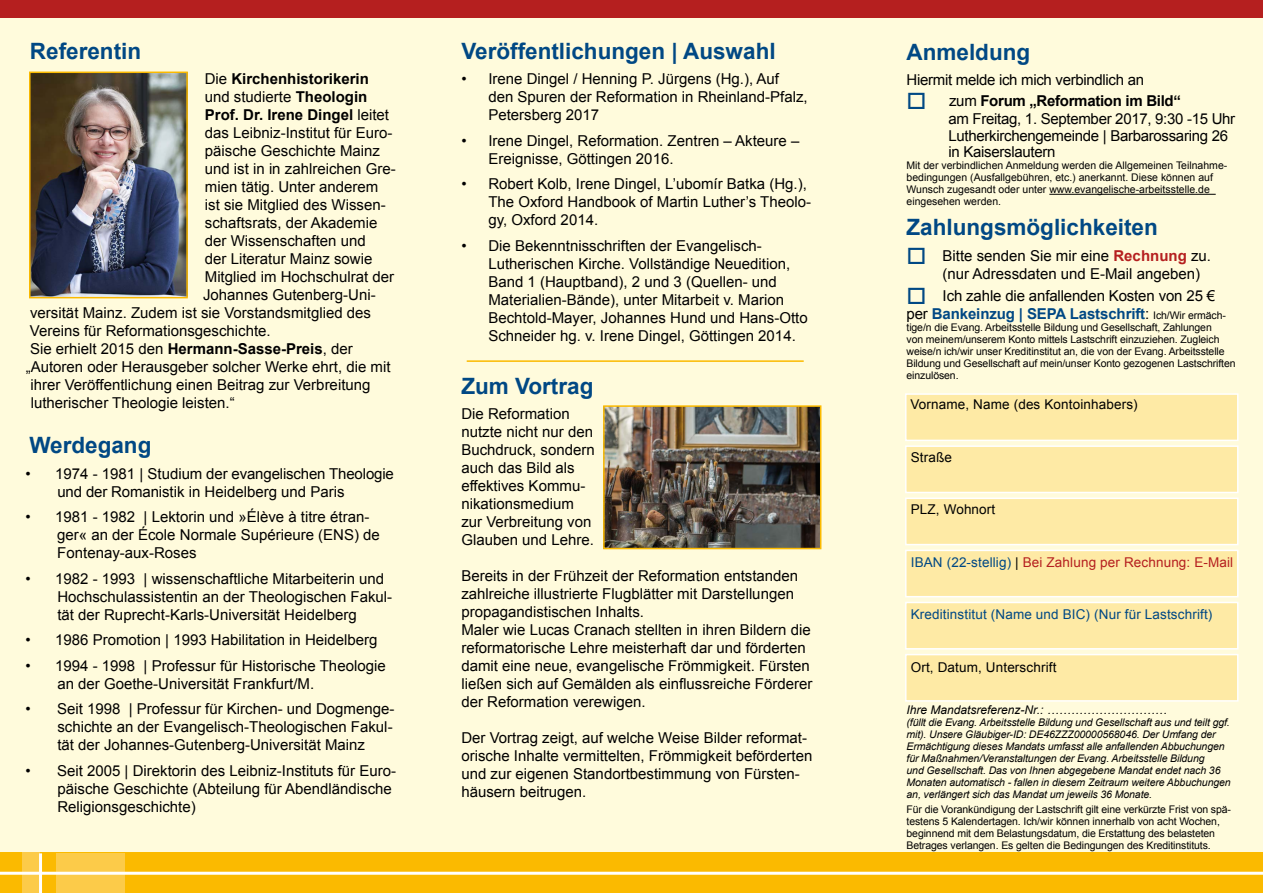
<style>
.page{position:relative;width:1263px;height:893px;background:#fffbdc}
.page>*{position:absolute;margin:0;border:0;box-sizing:border-box;transform-origin:0 0}
.t1{font:700 22.5px "Arial";color:#004884}
.t2{font:15px/18px "Arial";color:#000}
.t3{font:15px/18px "Arial";letter-spacing:-.02em;color:#000}
.t4{font:700 15px "Arial";color:#000}
.t5{font:13.5px "Arial";letter-spacing:.01em;color:#000}
.t6{font:13.5px "Arial";letter-spacing:.01em;color:#b51f1f}
.t7{font:13.5px "Arial";letter-spacing:.01em;color:#004884}
.t8{font:italic 12px "Arial";color:#000}
.t9{font:10.5px/12px "Arial";letter-spacing:-.01em;color:#000}
.t10{font:italic 10.5px/12px "Arial";letter-spacing:-.01em;color:#000}
.s1{font-weight:400}
.s2{font-weight:700}
.s3{color:#004884}
.s4{font-weight:700;color:#b51f1f}
.s5{font-weight:700;color:#004884}
.s6{font-size:10.5px}
.s7{color:#000}
</style>
<div class="page">
<div style="left:0;top:852px;width:1263px;height:41px;background:#fbba00"></div>
<div style="left:57px;top:853px;width:68px;height:40px;background:#fccb49"></div>
<div style="left:22px;top:852px;width:17px;height:41px;background:#fccb49"></div>
<hr style="left:39px;top:853px;width:3px;height:40px;background:#fff">
<hr style="left:0;top:872px;width:1263px;height:3px;background:#fff">
<div style="left:906px;top:394px;width:332px;height:46px;background:#feeaa5"></div>
<div style="left:905px;top:393px;width:333px;height:48px;border:2px solid #fff"></div>
<div style="left:906px;top:446px;width:332px;height:46px;background:#feeaa5"></div>
<div style="left:905px;top:445px;width:333px;height:48px;border:2px solid #fff"></div>
<div style="left:906px;top:498px;width:332px;height:47px;background:#feeaa5"></div>
<div style="left:905px;top:497px;width:333px;height:48px;border:2px solid #fff"></div>
<div style="left:906px;top:550px;width:332px;height:47px;background:#feeaa5"></div>
<div style="left:905px;top:550px;width:333px;height:47px;border:2px solid #fff"></div>
<div style="left:906px;top:602px;width:332px;height:47px;background:#feeaa5"></div>
<div style="left:905px;top:602px;width:333px;height:47px;border:2px solid #fff"></div>
<div style="left:906px;top:654px;width:332px;height:47px;background:#feeaa5"></div>
<div style="left:905px;top:654px;width:333px;height:48px;border:2px solid #fff"></div>
<hr style="left:1049px;top:194px;width:167px;height:1px;background:#000">
<div style="left:0;top:0;width:1263px;height:17px;background:#b51f1f"></div>
<hr style="left:467px;top:360px;width:337px;height:2px;background:#fbba00">
<img style="left:32px;top:75px;width:153px;height:220px">
<div style="left:29px;top:72px;width:159px;height:226px;border:2px solid #fbba00"></div>
<img style="left:606px;top:408px;width:212px;height:138px">
<div style="left:603px;top:405px;width:218px;height:144px;border:2px solid #fbba00"></div>
<h1 class="t1" style="left:30px;top:36px;width:113px">Referentin</h1>
<p class="t4" style="left:205px;top:69px;width:166px"><span class="s1">Die</span> Kirchenhistorikerin</p>
<p class="t2" style="left:205px;top:88px;width:164px">und studierte <span class="s2">Theologin</span></p>
<p class="t4" style="left:205px;top:105px;width:186px">Prof. Dr. Irene Dingel <span class="s1">leitet</span></p>
<p class="t2" style="left:205px;top:124px;width:189px">das Leibniz-Institut für Euro-</p>
<p class="t2" style="left:205px;top:142px;width:177px">päische Geschichte Mainz</p>
<p class="t2" style="left:205px;top:160px;width:192px">und ist in in zahlreichen Gre-</p>
<p class="t2" style="left:205px;top:178px;width:175px">mien tätig. Unter anderem</p>
<p class="t2" style="left:205px;top:196px;width:182px">ist sie Mitglied des Wissen-</p>
<p class="t2" style="left:205px;top:214px;width:174px">schaftsrats, der Akademie</p>
<p class="t2" style="left:205px;top:232px;width:162px">der Wissenschaften und</p>
<p class="t2" style="left:205px;top:250px;width:169px">der Literatur Mainz sowie</p>
<p class="t2" style="left:205px;top:268px;width:191px">Mitglied im Hochschulrat der</p>
<p class="t2" style="left:203px;top:286px;width:174px">Johannes Gutenberg-Uni-</p>
<p class="t2" style="left:30px;top:304px;width:342px">versität Mainz. Zudem ist sie Vorstandsmitglied des</p>
<p class="t2" style="left:30px;top:322px;width:242px">Vereins für Reformationsgeschichte.</p>
<p class="t2" style="left:30px;top:340px;width:324px">Sie erhielt 2015 den <span class="s2">Hermann-Sasse-Preis</span>, der</p>
<p class="t2" style="left:26px;top:358px;width:366px">„Autoren oder Herausgeber solcher Werke ehrt, die mit</p>
<p class="t2" style="left:31px;top:376px;width:341px">ihrer Veröffentlichung einen Beitrag zur Verbreitung</p>
<p class="t2" style="left:31px;top:394px;width:205px">lutherischer Theologie leisten.“</p>
<h1 class="t1" style="left:29px;top:430px;width:124px">Werdegang</h1>
<p class="t2" style="left:57px;top:465px;width:338px;text-indent:-32px">• 1974 - 1981 | Studium der evangelischen Theologie und der Romanistik in Heidelberg und Paris</p>
<p class="t2" style="left:57px;top:508px;width:324px;text-indent:-32px">• 1981 - 1982 | Lektorin und »Élève à titre étran&shy;ger« an der École Normale Supérieure (ENS) de<br>Fontenay-aux-Roses</p>
<p class="t2" style="left:57px;top:570px;width:336px;text-indent:-32px">• 1982 - 1993 | wissenschaftliche Mitarbeiterin und<br>Hochschulassistentin an der Theologischen Fakul&shy;tät der Ruprecht-Karls-Universität Heidelberg</p>
<p class="t2" style="left:25px;top:631px;width:354px">• 1986 Promotion | 1993 Habilitation in Heidelberg</p>
<p class="t2" style="left:57px;top:657px;width:330px;text-indent:-32px">• 1994 - 1998 | Professur für Historische Theologie an der Goethe-Universität Frankfurt/M.</p>
<p class="t2" style="left:57px;top:700px;width:339px;text-indent:-32px">• Seit 1998 | Professur für Kirchen- und Dogmenge&shy;schichte an der Evangelisch-Theologischen Fakul&shy;tät der Johannes-Gutenberg-Universität Mainz</p>
<p class="t2" style="left:57px;top:762px;width:340px;text-indent:-32px">• Seit 2005 | Direktorin des Leibniz-Instituts für Euro&shy;päische Geschichte (Abteilung für Abendländische<br>Religionsgeschichte)</p>
<h1 class="t1" style="left:461px;top:36px;width:316px">Veröffentlichungen | Auswahl</h1>
<p class="t2" style="left:488px;top:70px;width:321px;text-indent:-27px">• Irene Dingel / Henning P. Jürgens (Hg.), Auf den Spuren der Reformation in Rheinland-Pfalz,<br>Petersberg 2017</p>
<p class="t2" style="left:488px;top:132px;width:312px;text-indent:-27px">• Irene Dingel, Reformation. Zentren – Akteure –<br>Ereignisse, Göttingen 2016.</p>
<p class="t2" style="left:488px;top:175px;width:324px;text-indent:-27px">• Robert Kolb, Irene Dingel, L’ubomír Batka (Hg.),<br>The Oxford Handbook of Martin Luther’s Theolo&shy;gy, Oxford 2014.</p>
<p class="t2" style="left:488px;top:237px;width:321px;text-indent:-27px">• Die Bekenntnisschriften der Evangelisch-Lutherischen Kirche. Vollständige Neuedition, Band 1 (Hauptband), 2 und 3 (Quellen- und Materialien-Bände), unter Mitarbeit v. Marion Bechtold-Mayer, Johannes Hund und Hans-Otto Schneider hg. v. Irene Dingel, Göttingen 2014.</p>
<h1 class="t1" style="left:461px;top:371px;width:134px">Zum Vortrag</h1>
<p class="t2" style="left:461px;top:405px;width:135px">Die Reformation nutzte nicht nur den<br>Buchdruck, sondern auch das Bild als effektives Kommu&shy;nikationsmedium zur Verbreitung von<br>Glauben und Lehre.</p>
<p class="t2" style="left:461px;top:567px;width:352px">Bereits in der Frühzeit der Reformation entstanden zahlreiche illustrierte Flugblätter mit Darstellungen propagandistischen Inhalts.<br>Maler wie Lucas Cranach stellten in ihren Bildern die reformatorische Lehre meisterhaft dar und förderten damit eine neue, evangelische Frömmigkeit. Fürsten ließen sich auf Gemälden als einflussreiche Förderer der Reformation verewigen.</p>
<p class="t2" style="left:461px;top:729px;width:352px">Der Vortrag zeigt, auf welche Weise Bilder reformat&shy;orische Inhalte vermittelten, Frömmigkeit beförderten und zur eigenen Standortbestimmung von Fürsten&shy;häusern beitrugen.</p>
<h1 class="t1" style="left:906px;top:37px;width:125px">Anmeldung</h1>
<p class="t3" style="left:906px;top:71px;width:239px">Hiermit melde ich mich verbindlich an</p>
<p class="t3" style="left:948px;top:92px;width:288px;text-indent:-42px"><span class="s3">□</span> zum <span class="s2">Forum „Reformation im Bild“<br></span>am Freitag, 1. September 2017, 9:30 -15 Uhr</p>
<p class="t3" style="left:948px;top:127px;width:281px;line-height:16.5px">Lutherkirchengemeinde | Barbarossaring 26 in Kaiserslautern</p>
<p class="t9" style="left:906px;top:160px;width:322px">Mit der verbindlichen Anmeldung werden die Allgemeinen Teilnahme&shy;bedingungen (Ausfallgebühren, etc.) anerkannt. Diese können auf Wunsch zugesandt oder unter www.evangelische-arbeitsstelle.de eingesehen werden.</p>
<h1 class="t1" style="left:906px;top:212px;width:253px">Zahlungsmöglichkeiten</h1>
<p class="t2" style="left:942px;top:247px;width:270px;text-indent:-36px"><span class="s3">□</span> Bitte senden Sie mir eine <span class="s4">Rechnung</span> zu. (nur Adressdaten und E-Mail angeben)</p>
<p class="t2" style="left:906px;top:287px;width:321px"><span class="s3">□</span> Ich zahle die anfallenden Kosten von 25 € per <span class="s5">Bankeinzug | SEPA Lastschrift</span>: <span class="s6">Ich/Wir ermäch-</span></p>
<p class="t9" style="left:906px;top:322px;width:331px">tige/n die Evang. Arbeitsstelle Bildung und Gesellschaft, Zahlungen<br>von meinem/unserem Konto mittels Lastschrift einzuziehen. Zugleich weise/n ich/wir unser Kreditinstitut an, die von der Evang. Arbeitsstelle Bildung und Gesellschaft auf mein/unser Konto gezogenen Lastschriften einzulösen.</p>
<p class="t5" style="left:910px;top:396px;width:229px">Vorname, Name (des Kontoinhabers)</p>
<p class="t5" style="left:911px;top:448px;width:43px">Straße</p>
<p class="t5" style="left:911px;top:501px;width:86px">PLZ, Wohnort</p>
<p class="t6" style="left:911px;top:553px;width:324px"><span class="s3">IBAN (22-stellig)</span> <span class="s7">|</span> Bei Zahlung per Rechnung: E-Mail</p>
<p class="t7" style="left:911px;top:606px;width:303px">Kreditinstitut (Name und BIC) (Nur für Lastschrift)</p>
<p class="t5" style="left:911px;top:658px;width:147px">Ort, Datum, Unterschrift</p>
<p class="t8" style="left:906px;top:702px;width:262px">Ihre Mandatsreferenz-Nr.: …………………………</p>
<p class="t10" style="left:906px;top:716px;width:326px">(füllt die Evang. Arbeitsstelle Bildung und Gesellschaft aus und teilt ggf. mit). Unsere Gläubiger-ID: DE46ZZZ00000568046. Der Umfang der Ermächtigung dieses Mandats umfasst alle anfallenden Abbuchungen für Maßnahmen/Veranstaltungen der Evang. Arbeitsstelle Bildung<br>und Gesellschaft. Das von Ihnen abgegebene Mandat endet nach 36<br>Monaten automatisch - fallen in diesem Zeitraum weitere Abbuchungen an, verlängert sich das Mandat um jeweils 36 Monate.</p>
<p class="t9" style="left:906px;top:803px;width:326px">Für die Vorankündigung der Lastschrift gilt eine verkürzte Frist von spä&shy;testens 5 Kalendertagen. Ich/wir können innerhalb von acht Wochen, beginnend mit dem Belastungsdatum, die Erstattung des belasteten Betrages verlangen. Es gelten die Bedingungen des Kreditinstituts.</p>
</div>
